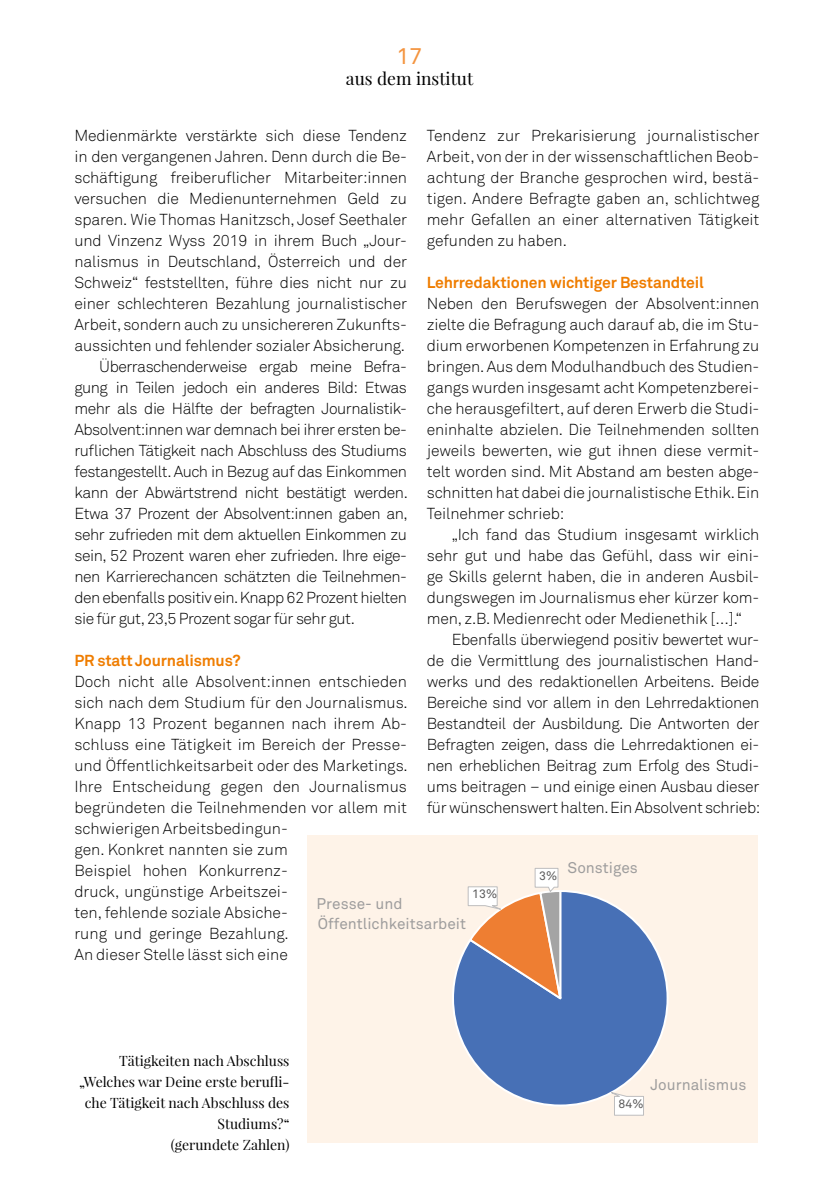
<style>
.page{position:relative;width:819px;height:1191px;background:#fff}
.page>*{position:absolute;margin:0;border:0;box-sizing:border-box;transform-origin:0 0}
.t1{font:22.75px "Akkurat Std";color:#f4943f}
.t2{font:17.5px "Playfair Display";color:#000}
.t3{font:300 15.75px/21px "Akkurat Std";letter-spacing:-.01em;color:#000;text-align:justify}
.t4{font:300 15.75px "Akkurat Std";letter-spacing:-.03em;color:#000}
.t5{font:700 15.75px "Akkurat Std";letter-spacing:-.01em;color:#ef7d00}
.t6{font:15.4px/19.1px "Akkurat Std";color:#9e9d9d}
.t7{font:14px/21px "Playfair Display";color:#000;text-align:right}
.t8{font:12.25px "Akkurat Std";color:#5b5a5a}
</style>
<div class="page">
<div style="left:308px;top:835px;width:449px;height:307px;background:#fef3e8"></div>
<svg style="left:452px;top:890px;width:217px;height:217px"></svg>
<svg style="left:602px;top:1089px;width:42px;height:27px"></svg>
<svg style="left:467px;top:868px;width:96px;height:151px"></svg>
<h1 class="t1" style="left:396px;top:43px;width:27px">17</h1>
<p class="t2" style="left:346px;top:68px;width:129px">aus dem institut</p>
<p class="t3" style="left:427px;top:125px;width:334px">Tendenz zur Prekarisierung journalistischer Arbeit, von der in der wissenschaftlichen Beob&shy;achtung der Branche gesprochen wird, bestä&shy;tigen. Andere Befragte gaben an, schlichtweg mehr Gefallen an einer alternativen Tätigkeit gefunden zu haben.</p>
<p class="t5" style="left:427px;top:273px;width:278px">Lehrredaktionen wichtiger Bestandteil</p>
<p class="t3" style="left:427px;top:293px;width:334px">Neben den Berufswegen der Absolvent:innen zielte die Befragung auch darauf ab, die im Stu&shy;dium erworbenen Kompetenzen in Erfahrung zu bringen. Aus dem Modulhandbuch des Studien&shy;gangs wurden insgesamt acht Kompetenzberei&shy;che herausgefiltert, auf deren Erwerb die Studi&shy;eninhalte abzielen. Die Teilnehmenden sollten jeweils bewerten, wie gut ihnen diese vermit&shy;telt worden sind. Mit Abstand am besten abge&shy;schnitten hat dabei die journalistische Ethik. Ein Teilnehmer schrieb:</p>
<p class="t3" style="left:427px;top:524px;width:334px;text-indent:25px">„Ich fand das Studium insgesamt wirklich sehr gut und habe das Gefühl, dass wir eini&shy;ge Skills gelernt haben, die in anderen Ausbil&shy;dungswegen im Journalismus eher kürzer kom&shy;men, z.B. Medienrecht oder Medienethik […].“</p>
<p class="t3" style="left:427px;top:629px;width:335px;text-indent:25px">Ebenfalls überwiegend positiv bewertet wur&shy;de die Vermittlung des journalistischen Hand&shy;werks und des redaktionellen Arbeitens. Beide Bereiche sind vor allem in den Lehrredaktionen Bestandteil der Ausbildung. Die Antworten der Befragten zeigen, dass die Lehrredaktionen ei&shy;nen erheblichen Beitrag zum Erfolg des Studi&shy;ums beitragen – und einige einen Ausbau dieser für wünschenswert halten. Ein Absolvent schrieb:</p>
<p class="t3" style="left:74px;top:125px;width:334px">Medienmärkte verstärkte sich diese Tendenz</p>
<p class="t3" style="left:74px;top:146px;width:334px">in den vergangenen Jahren. Denn durch die Be-</p>
<p class="t3" style="left:74px;top:167px;width:334px">schäftigung freiberuflicher Mitarbeiter:innen</p>
<p class="t3" style="left:74px;top:188px;width:334px">versuchen die Medienunternehmen Geld zu</p>
<p class="t3" style="left:74px;top:209px;width:334px">sparen. Wie Thomas Hanitzsch, Josef Seethaler</p>
<p class="t3" style="left:74px;top:230px;width:334px">und Vinzenz Wyss 2019 in ihrem Buch „Jour-</p>
<p class="t3" style="left:74px;top:251px;width:334px">nalismus in Deutschland, Österreich und der</p>
<p class="t3" style="left:74px;top:272px;width:334px">Schweiz“ feststellten, führe dies nicht nur zu</p>
<p class="t3" style="left:74px;top:293px;width:334px">einer schlechteren Bezahlung journalistischer</p>
<p class="t3" style="left:74px;top:314px;width:334px">Arbeit, sondern auch zu unsichereren Zukunfts-</p>
<p class="t3" style="left:74px;top:335px;width:332px">aussichten und fehlender sozialer Absicherung.</p>
<p class="t4" style="left:99px;top:357px;width:309px">Überraschenderweise ergab meine Befra-</p>
<p class="t4" style="left:74px;top:378px;width:334px">gung in Teilen jedoch ein anderes Bild: Etwas</p>
<p class="t4" style="left:74px;top:399px;width:334px">mehr als die Hälfte der befragten Journalistik-</p>
<p class="t4" style="left:74px;top:420px;width:334px">Absolvent:innen war demnach bei ihrer ersten be-</p>
<p class="t4" style="left:74px;top:441px;width:334px">ruflichen Tätigkeit nach Abschluss des Studiums</p>
<p class="t4" style="left:74px;top:462px;width:334px">festangestellt. Auch in Bezug auf das Einkommen</p>
<p class="t4" style="left:74px;top:483px;width:335px">kann der Abwärtstrend nicht bestätigt werden.</p>
<p class="t4" style="left:74px;top:504px;width:335px">Etwa 37 Prozent der Absolvent:innen gaben an,</p>
<p class="t4" style="left:74px;top:525px;width:334px">sehr zufrieden mit dem aktuellen Einkommen zu</p>
<p class="t4" style="left:74px;top:546px;width:334px">sein, 52 Prozent waren eher zufrieden. Ihre eige-</p>
<p class="t4" style="left:74px;top:567px;width:334px">nen Karrierechancen schätzten die Teilnehmen-</p>
<p class="t4" style="left:74px;top:588px;width:334px">den ebenfalls positiv ein. Knapp 62 Prozent hielten</p>
<p class="t4" style="left:74px;top:609px;width:282px">sie für gut, 23,5 Prozent sogar für sehr gut.</p>
<p class="t5" style="left:74px;top:651px;width:168px">PR statt Journalismus?</p>
<p class="t3" style="left:74px;top:671px;width:335px;text-align:left">Doch nicht alle Absolvent:innen entschieden sich nach dem Studium für den Journalismus.<br>Knapp 13 Prozent begannen nach ihrem Ab&shy;schluss eine Tätigkeit im Bereich der Presse&shy;und Öffentlichkeitsarbeit oder des Marketings.<br>Ihre Entscheidung gegen den Journalismus begründeten die Teilnehmenden vor allem mit schwierigen Arbeitsbedingun-<br>gen. Konkret nannten sie zum<br>Beispiel hohen Konkurrenz-<br>druck, ungünstige Arbeitszei-<br>ten, fehlende soziale Absiche-<br>rung und geringe Bezahlung.<br>An dieser Stelle lässt sich eine</p>
<p class="t6" style="left:567px;top:858px;width:72px">Sonstiges</p>
<p class="t8" style="left:539px;top:868px;width:20px">3%</p>
<p class="t8" style="left:472px;top:887px;width:26px">13%</p>
<p class="t6" style="left:316px;top:894px;width:151px">Presse- und<br>Öffentlichkeitsarbeit</p>
<p class="t7" style="left:79px;top:1049px;width:212px">Tätigkeiten nach Abschluss „Welches war Deine erste berufli&shy;che Tätigkeit nach Abschluss des<br>Studiums?“<br>(gerundete Zahlen)</p>
<p class="t8" style="left:618px;top:1096px;width:26px">84%</p>
<p class="t6" style="left:650px;top:1075px;width:97px">Journalismus</p>
</div>
